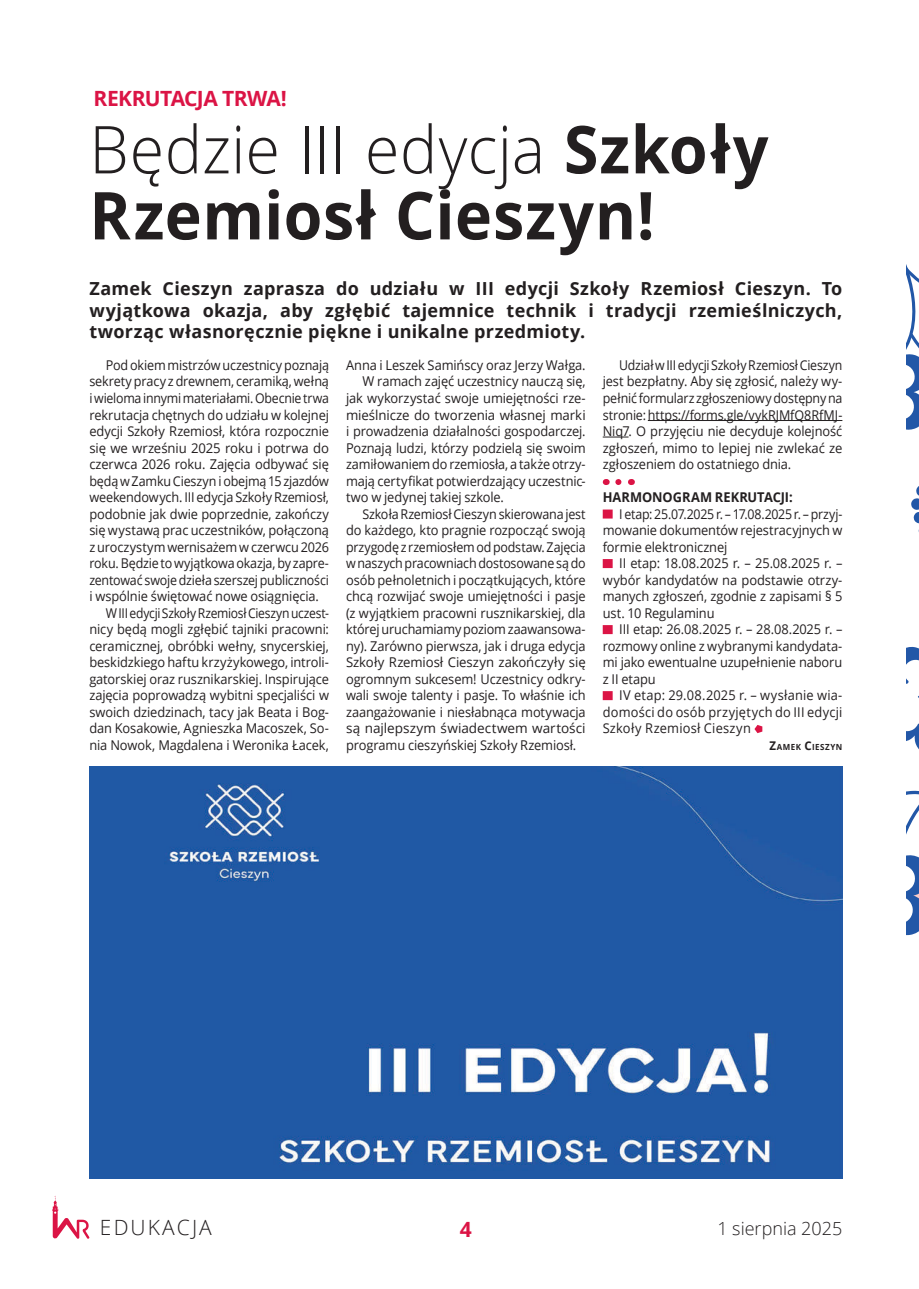
<style>
.page{position:relative;width:919px;height:1289px;background:#fff}
.page>*{position:absolute;margin:0;border:0;box-sizing:border-box;transform-origin:0 0}
.t1{font:700 66px/66px "Open Sans";color:#231f20;scale:.95 1}
.t2{font:700 21px "Open Sans";letter-spacing:-.03em;color:#db1445}
.t3{font:300 21px "Open Sans";letter-spacing:.1em;color:#231f20}
.t4{font:700 18px/21.6px "Open Sans";letter-spacing:.015em;color:#231f20;text-align:justify}
.t5{font:300 18px "Open Sans";color:#231f20}
.t6{font:13.5px/16.5px "Open Sans";letter-spacing:-.01em;color:#231f20;text-align:justify;scale:.95 1}
.t7{font:13.5px/16.5px "Open Sans";letter-spacing:-.01em;color:#231f20;text-align:justify;scale:.91 1}
.t8{font:13.5px/16.5px "Open Sans";letter-spacing:-.01em;color:#231f20;text-align:justify;scale:.92 1}
.t9{font:13.5px "Open Sans";letter-spacing:-.01em;color:#231f20;scale:.94 1}
.t10{font:13.5px "Open Sans";letter-spacing:-.01em;color:#231f20;scale:.93 1}
.t11{font:13.5px "Open Sans";letter-spacing:-.01em;color:#231f20}
.t12{font:13.5px "Open Sans";letter-spacing:-.01em;color:#231f20;scale:.9 1}
.t13{font:13.5px "Open Sans";letter-spacing:-.01em;color:#231f20;scale:.96 1}
.t14{font:700 13.5px "Open Sans";color:#231f20;scale:.95 1}
.t15{font:700 8.4px "Open Sans";letter-spacing:.065em;color:#231f20;scale:.95 1}
.s1{font-weight:300}
.s2{font-size:12px}
</style>
<div class="page">
<svg style="left:52px;top:1196px;width:37px;height:42px"></svg>
<hr style="left:647px;top:420px;width:195px;height:1px;background:#231f20">
<svg style="left:602px;top:436px;width:26px;height:1px"></svg>
<svg style="left:618px;top:479px;width:4px;height:6px"></svg>
<div style="left:602px;top:509px;width:10px;height:9px;background:#db1445"></div>
<div style="left:602px;top:559px;width:10px;height:9px;background:#db1445"></div>
<div style="left:602px;top:625px;width:10px;height:9px;background:#db1445"></div>
<div style="left:602px;top:691px;width:10px;height:9px;background:#db1445"></div>
<svg style="left:754px;top:725px;width:8px;height:8px"></svg>
<svg style="left:911px;top:487px;width:7px;height:36px"></svg>
<svg style="left:906px;top:264px;width:12px;height:166px"></svg>
<svg style="left:906px;top:646px;width:12px;height:290px"></svg>
<img style="left:89px;top:766px;width:753px;height:412px">
<h2 class="t2" style="left:94px;top:84px;width:195px">Rekrutacja trwa!</h2>
<h1 class="t1" style="left:89px;top:115px;width:716px"><span class="s1">Będzie III edycja</span> Szkoły<br>Rzemiosł Cieszyn!</h1>
<h3 class="t4" style="left:89px;top:277px;width:392px">Zamek Cieszyn zaprasza do udziału w III</h3>
<h3 class="t4" style="left:89px;top:277px;width:754px;text-indent:415px">edycji Szkoły Rzemiosł Cieszyn. To wyjątkowa okazja, aby zgłębić tajemnice technik i tradycji rzemieślniczych, tworząc własnoręcznie piękne i unikalne przedmioty.</h3>
<p class="t10" style="left:106px;top:356px;width:241px">Pod okiem mistrzów uczestnicy poznają</p>
<p class="t9" style="left:89px;top:372px;width:256px">sekrety pracy z drewnem, ceramiką, wełną</p>
<p class="t8" style="left:89px;top:389px;width:262px">i wieloma innymi materiałami. Obecnie trwa</p>
<p class="t6" style="left:89px;top:406px;width:254px">rekrutacja chętnych do udziału w kolejnej</p>
<p class="t6" style="left:89px;top:422px;width:254px">edycji Szkoły Rzemiosł, która rozpocznie</p>
<p class="t11" style="left:89px;top:438px;width:241px">się we wrześniu 2025 roku i potrwa do</p>
<p class="t6" style="left:89px;top:455px;width:254px">czerwca 2026 roku. Zajęcia odbywać się</p>
<p class="t10" style="left:89px;top:471px;width:259px">będą w Zamku Cieszyn i obejmą 15 zjazdów</p>
<p class="t9" style="left:89px;top:488px;width:256px">weekendowych. III edycja Szkoły Rzemiosł,</p>
<p class="t6" style="left:89px;top:505px;width:254px">podobnie jak dwie poprzednie, zakończy</p>
<p class="t6" style="left:89px;top:521px;width:254px">się wystawą prac uczestników, połączoną</p>
<p class="t9" style="left:89px;top:537px;width:256px">z uroczystym wernisażem w czerwcu 2026</p>
<p class="t10" style="left:89px;top:554px;width:259px">roku. Będzie to wyjątkowa okazja, by zapre-</p>
<p class="t8" style="left:89px;top:571px;width:262px">zentować swoje dzieła szerszej publiczności</p>
<p class="t6" style="left:89px;top:587px;width:243px">i wspólnie świętować nowe osiągnięcia.</p>
<p class="t12" style="left:106px;top:603px;width:249px">W III edycji Szkoły Rzemiosł Cieszyn uczest-</p>
<p class="t6" style="left:89px;top:620px;width:254px">nicy będą mogli zgłębić tajniki pracowni:</p>
<p class="t13" style="left:89px;top:636px;width:251px">ceramicznej, obróbki wełny, snycerskiej,</p>
<p class="t6" style="left:89px;top:653px;width:254px">beskidzkiego haftu krzyżykowego, introli-</p>
<p class="t6" style="left:89px;top:670px;width:254px">gatorskiej oraz rusznikarskiej. Inspirujące</p>
<p class="t6" style="left:89px;top:686px;width:254px">zajęcia poprowadzą wybitni specjaliści w</p>
<p class="t6" style="left:89px;top:703px;width:254px">swoich dziedzinach, tacy jak Beata i Bog-</p>
<p class="t6" style="left:89px;top:719px;width:254px">dan Kosakowie, Agnieszka Macoszek, So-</p>
<p class="t6" style="left:89px;top:736px;width:254px">nia Nowok, Magdalena i Weronika Łacek,</p>
<p class="t6" style="left:346px;top:356px;width:254px">Anna i Leszek Samińscy oraz Jerzy Wałga.</p>
<p class="t6" style="left:362px;top:373px;width:236px">W ramach zajęć uczestnicy nauczą się,</p>
<p class="t6" style="left:346px;top:389px;width:254px">jak wykorzystać swoje umiejętności rze-</p>
<p class="t11" style="left:346px;top:405px;width:241px">mieślnicze do tworzenia własnej marki</p>
<p class="t6" style="left:346px;top:422px;width:254px">i prowadzenia działalności gospodarczej.</p>
<p class="t6" style="left:346px;top:439px;width:254px">Poznają ludzi, którzy podzielą się swoim</p>
<p class="t9" style="left:346px;top:455px;width:256px">zamiłowaniem do rzemiosła, a także otrzy-</p>
<p class="t6" style="left:346px;top:472px;width:254px">mają certyfikat potwierdzający uczestnic-</p>
<p class="t6" style="left:346px;top:488px;width:168px">two w jedynej takiej szkole.</p>
<p class="t10" style="left:362px;top:504px;width:241px">Szkoła Rzemiosł Cieszyn skierowana jest</p>
<p class="t6" style="left:346px;top:521px;width:254px">do każdego, kto pragnie rozpocząć swoją</p>
<p class="t8" style="left:346px;top:538px;width:262px">przygodę z rzemiosłem od podstaw. Zajęcia</p>
<p class="t8" style="left:346px;top:554px;width:262px">w naszych pracowniach dostosowane są do</p>
<p class="t6" style="left:346px;top:571px;width:254px">osób pełnoletnich i początkujących, które</p>
<p class="t6" style="left:346px;top:587px;width:254px">chcą rozwijać swoje umiejętności i pasje</p>
<p class="t6" style="left:346px;top:604px;width:254px">(z wyjątkiem pracowni rusznikarskiej, dla</p>
<p class="t9" style="left:346px;top:620px;width:256px">której uruchamiamy poziom zaawansowa-</p>
<p class="t6" style="left:346px;top:637px;width:254px">ny). Zarówno pierwsza, jak i druga edycja</p>
<p class="t11" style="left:346px;top:653px;width:241px">Szkoły Rzemiosł Cieszyn zakończyły się</p>
<p class="t6" style="left:346px;top:670px;width:254px">ogromnym sukcesem! Uczestnicy odkry-</p>
<p class="t6" style="left:346px;top:686px;width:254px">wali swoje talenty i pasje. To właśnie ich</p>
<p class="t6" style="left:346px;top:703px;width:254px">zaangażowanie i niesłabnąca motywacja</p>
<p class="t11" style="left:346px;top:719px;width:241px">są najlepszym świadectwem wartości</p>
<p class="t6" style="left:346px;top:736px;width:244px">programu cieszyńskiej Szkoły Rzemiosł.</p>
<p class="t7" style="left:602px;top:356px;width:265px;text-indent:16px">Udział w III edycji Szkoły Rzemiosł Cieszyn jest bezpłatny. Aby się zgłosić, należy wy&shy;pełnić formularz zgłoszeniowy dostępny na stronie: https://forms.gle/vykRJMfQ8RfMJ-Niq7. O przyjęciu nie decyduje kolejność zgłoszeń, mimo to lepiej nie zwlekać ze zgłoszeniem do ostatniego dnia.</p>
<p class="t14" style="left:602px;top:487px;width:12px">HARMO</p>
<p class="t14" style="left:652px;top:487px;width:43px">NOGRAM</p>
<p class="t14" style="left:715px;top:487px;width:10px">REKRUTA</p>
<p class="t14" style="left:772px;top:487px;width:23px">CJI :</p>
<p class="t8" style="left:602px;top:505px;width:262px;text-indent:16px">I etap: 25.07.2025 r. – 17.08.2025 r. – przyj&shy;mowanie dokumentów rejestracyjnych w formie elektronicznej</p>
<p class="t6" style="left:602px;top:554px;width:254px;text-indent:17px">II etap: 18.08.2025 r. – 25.08.2025 r. – wybór kandydatów na podstawie otrzy&shy;manych zgłoszeń, zgodnie z zapisami § 5 ust. 10 Regulaminu</p>
<p class="t6" style="left:602px;top:620px;width:254px;text-indent:17px">III etap: 26.08.2025 r. – 28.08.2025 r. – rozmowy online z wybranymi kandydata&shy;mi jako ewentualne uzupełnienie naboru z II etapu</p>
<p class="t6" style="left:602px;top:686px;width:254px;text-indent:17px">IV etap: 29.08.2025 r. – wysłanie wia&shy;domości do osób przyjętych do III edycji Szkoły Rzemiosł Cieszyn</p>
<p class="t15" style="left:769px;top:740px;width:78px"><span class="s2">Z</span>AM EK <span class="s2">C</span>IESZYN</p>
<h2 class="t3" style="left:100px;top:1212px;width:113px">edukacja</h2>
<h2 class="t2" style="left:460px;top:1214px;width:13px">4</h2>
<h3 class="t5" style="left:717px;top:1215px;width:127px">1 sierpnia 2025</h3>
</div>
